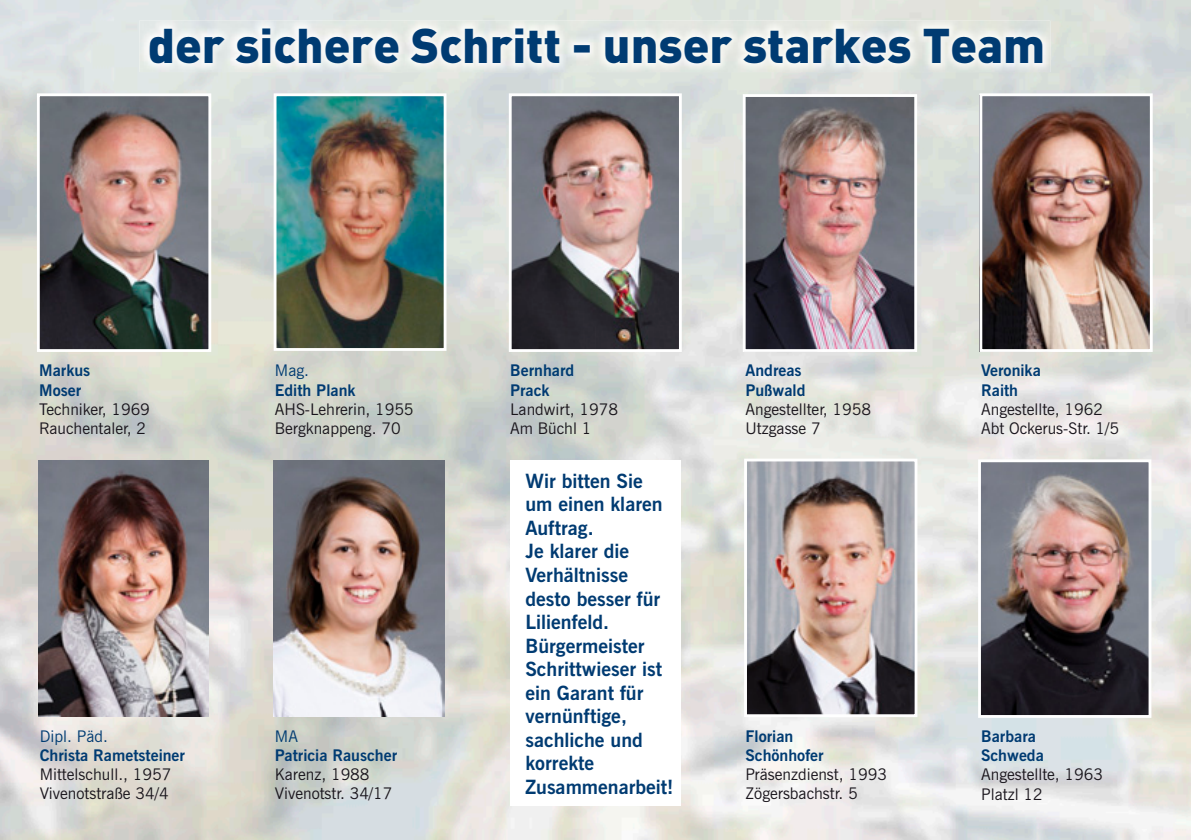
<style>
.page{position:relative;width:1191px;height:840px;background:#fff}
.page>*{position:absolute;margin:0;border:0;box-sizing:border-box;transform-origin:0 0}
.t1{font:900 48px "DIN";color:#003b72}
.t2{font:700 19.6px/23.6px "News Gothic BT";color:#003b72}
.t3{font:16px/19.2px "News Gothic BT";color:#19151c}
.t4{font:700 16px/19.2px "News Gothic BT";color:#003b72}
.t5{font:16px "News Gothic BT";color:#003b72}
</style>
<div class="page">
<img style="left:0;top:0;width:1191px;height:839px">
<img style="left:139px;top:22px;width:911px;height:50px">
<img style="left:1050px;top:21px;width:1px;height:51px">
<img style="left:139px;top:21px;width:911px;height:1px">
<div style="left:510px;top:460px;width:170px;height:345px;background:#fff"></div>
<img style="left:513px;top:97px;width:165px;height:251px">
<img style="left:41px;top:97px;width:166px;height:251px">
<img style="left:278px;top:97px;width:164px;height:250px">
<img style="left:983px;top:97px;width:165px;height:251px">
<img style="left:747px;top:98px;width:166px;height:250px">
<div style="left:37px;top:93px;width:174px;height:259px;border:3px solid #fff"></div>
<div style="left:274px;top:93px;width:172px;height:258px;border:3px solid #fff"></div>
<div style="left:509px;top:93px;width:173px;height:259px;border:3px solid #fff"></div>
<div style="left:743px;top:94px;width:174px;height:258px;border:3px solid #fff"></div>
<div style="left:979px;top:93px;width:173px;height:259px;border:3px solid #fff"></div>
<img style="left:273px;top:460px;width:171px;height:256px">
<img style="left:38px;top:460px;width:171px;height:256px">
<img style="left:982px;top:463px;width:165px;height:250px">
<img style="left:748px;top:462px;width:165px;height:250px">
<div style="left:978px;top:459px;width:173px;height:258px;border:3px solid #fff"></div>
<div style="left:744px;top:458px;width:173px;height:258px;border:3px solid #fff"></div>
<h1 class="t1" style="left:148px;top:13px;width:899px">der sichere Schritt - unser starkes Team</h1>
<p class="t4" style="left:39px;top:362px;width:53px">Markus<br>Moser</p>
<p class="t3" style="left:39px;top:401px;width:112px">Techniker, 1969<br>Rauchentaler, 2</p>
<p class="t5" style="left:275px;top:364px;width:36px">Mag.</p>
<p class="t4" style="left:275px;top:381px;width:82px">Edith Plank</p>
<p class="t3" style="left:275px;top:401px;width:140px">AHS-Lehrerin, 1955<br>Bergknappeng. 70</p>
<p class="t5" style="left:40px;top:729px;width:70px">Dipl. Päd.</p>
<p class="t4" style="left:40px;top:747px;width:147px">Christa Rametsteiner</p>
<p class="t3" style="left:40px;top:766px;width:133px">Mittelschull., 1957<br>Vivenotstraße 34/4</p>
<p class="t5" style="left:275px;top:729px;width:25px">MA</p>
<p class="t4" style="left:275px;top:747px;width:124px">Patricia Rauscher</p>
<p class="t3" style="left:275px;top:766px;width:119px">Karenz, 1988<br>Vivenotstr. 34/17</p>
<p class="t4" style="left:510px;top:362px;width:66px">Bernhard<br>Prack</p>
<p class="t3" style="left:510px;top:401px;width:109px">Landwirt, 1978<br>Am Büchl 1</p>
<p class="t2" style="left:525px;top:470px;width:150px">Wir bitten Sie um einen klaren<br>Auftrag.<br>Je klarer die<br>Verhältnisse desto besser für<br>Lilienfeld.<br>Bürgermeister<br>Schrittwieser ist ein Garant für vernünftige, sachliche und korrekte<br>Zusammenarbeit!</p>
<p class="t4" style="left:745px;top:362px;width:61px">Andreas<br>Pußwald</p>
<p class="t3" style="left:745px;top:401px;width:127px">Angestellter, 1958<br>Utzgasse 7</p>
<p class="t4" style="left:745px;top:727px;width:80px">Florian<br>Schönhofer</p>
<p class="t3" style="left:745px;top:766px;width:143px">Präsenzdienst, 1993<br>Zögersbachstr. 5</p>
<p class="t4" style="left:981px;top:362px;width:61px">Veronika<br>Raith</p>
<p class="t3" style="left:981px;top:401px;width:140px">Angestellte, 1962<br>Abt Ockerus-Str. 1/5</p>
<p class="t4" style="left:981px;top:727px;width:64px">Barbara<br>Schweda</p>
<p class="t3" style="left:981px;top:766px;width:123px">Angestellte, 1963<br>Platzl 12</p>
</div>
